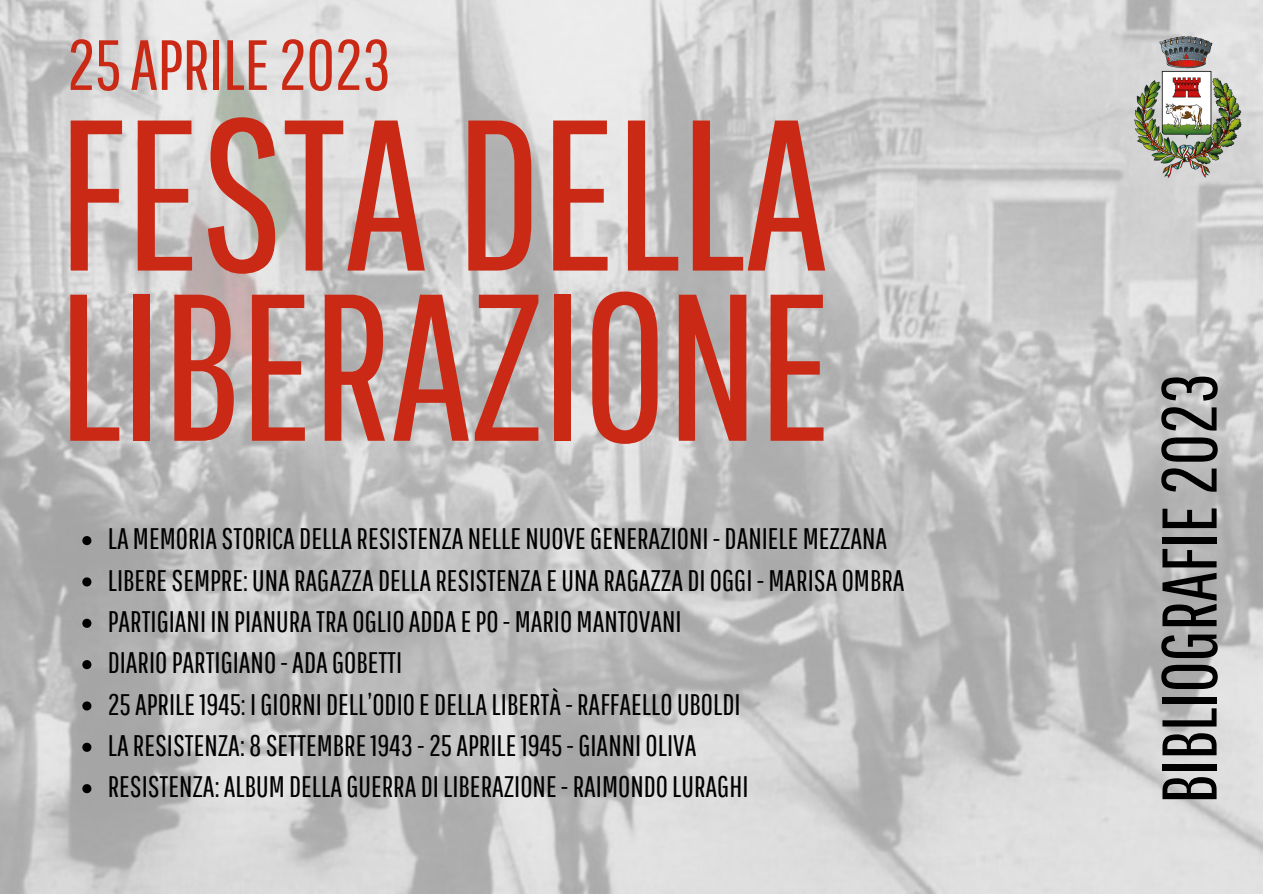
<style>
.page{position:relative;width:1263px;height:894px;background:#fff}
.page>*{position:absolute;margin:0;border:0;box-sizing:border-box;transform-origin:0 0}
.t1{font:214.2px "Pathway Gothic One";letter-spacing:-.01em;color:#ca2915}
.t2{font:208.5px "Pathway Gothic One";letter-spacing:-.01em;color:#ca2915}
.t3{font:77.25px "Pathway Gothic One";letter-spacing:-.01em;color:#000}
.t4{font:70.8px "Pathway Gothic One";letter-spacing:-.01em;color:#ca2915}
.t5{font:29.7px/41.2px "Pathway Gothic One";color:#000}
</style>
<div class="page">
<img style="left:0;top:0;width:1262px;height:893px">
<img style="left:1127px;top:21px;width:120px;height:171px">
<svg style="left:82px;top:536px;width:9px;height:9px"></svg>
<svg style="left:82px;top:577px;width:9px;height:9px"></svg>
<svg style="left:82px;top:618px;width:9px;height:9px"></svg>
<svg style="left:82px;top:660px;width:9px;height:9px"></svg>
<svg style="left:82px;top:701px;width:9px;height:9px"></svg>
<svg style="left:82px;top:742px;width:9px;height:9px"></svg>
<svg style="left:82px;top:783px;width:9px;height:10px"></svg>
<h3 class="t4" style="left:67px;top:22px;width:325px">25APRILE2023</h3>
<h1 class="t1" style="left:57px;top:66px;width:773px">FESTA DELLA</h1>
<h2 class="t2" style="left:57px;top:241px;width:777px">LIBERAZIONE</h2>
<p class="t5" style="left:108px;top:517px;width:798px">LAMEMORIASTORICADELLARESISTENZANELLENUOVE GENERAZIONI -DANIELEMEZZANA LIBERE SEMPRE:UNARAGAZZADELLARESISTENZAEUNARAGAZZADI OGGI -MARISAOMBRA PARTIGIANI INPIANURATRAOGLIOADDAEPO-MARIOMANTOVANI<br>DIARIO PARTIGIANO -ADA GOBETTI<br>25APRILE 1945: I GIORNI DELL’ODIO E DELLALIBERTÀ-RAFFAELLO UBOLDI<br>LARESISTENZA: 8 SETTEMBRE1943 - 25APRILE1945- GIANNI OLIVA<br>RESISTENZA:ALBUM DELLA GUERRA DILIBERAZIONE-RAIMONDO LURAGHI</p>
<h3 class="t3" style="left:1143px;top:803px;width:432px;rotate:-90deg">BIBLIOGRAFIE 2023</h3>
</div>
